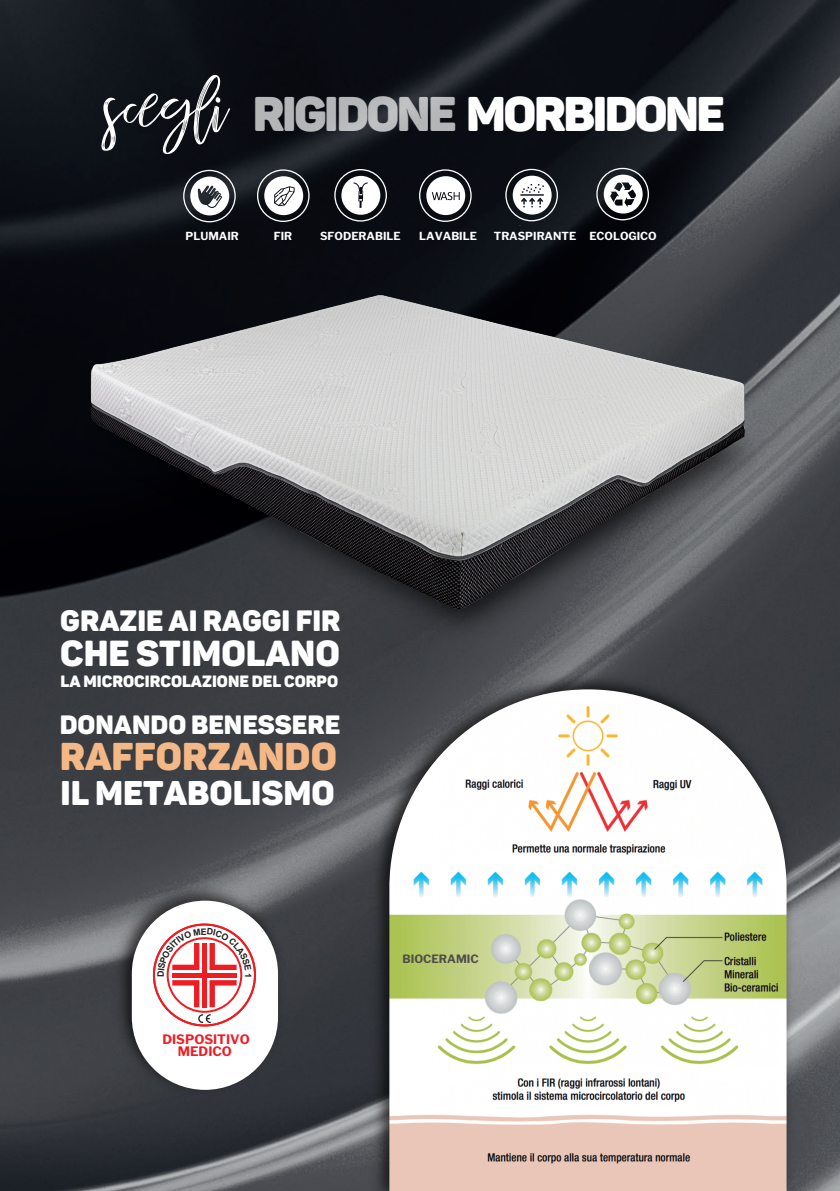
<style>
.page{position:relative;width:840px;height:1191px;background:#fff}
.page>*{position:absolute;margin:0;border:0;box-sizing:border-box;transform-origin:0 0}
.t1{font:900 48px "Panton Demo";letter-spacing:-.055em;color:#fff}
.t2{font:900 38.2px "Panton Demo";color:#f4b886}
.t3{font:900 35.6px "Panton Demo";color:#fff}
.t4{font:900 33.8px "Panton Demo";color:#fff}
.t5{font:900 29px "Panton Demo";color:#fff}
.t6{font:900 26.2px "Panton Demo";color:#fff}
.t7{font:900 16.2px "Panton Demo";color:#fff}
.t8{font:700 13px/11.8px "Libre Franklin";color:#ee1d23;text-align:center}
.t9{font:700 11.4px "Libre Franklin";color:#504c4b}
.t10{font:700 11px "Libre Franklin";color:#fff}
.s1{font-family:"mellonydrybrush";font-weight:400;font-size:60px}
.s2{color:rgb(255 255 255/.7)}
</style>
<div class="page">
<img style="left:0;top:0;width:839px;height:1191px">
<img style="left:32px;top:131px;width:794px;height:530px">
<img style="left:366px;top:665px;width:431px;height:526px">
<img style="left:389px;top:689px;width:397px;height:502px">
<img style="left:109px;top:877px;width:180px;height:224px">
<div style="left:132px;top:900px;width:146px;height:189px;background:#fff;border-radius:73px"></div>
<svg style="left:154px;top:924px;width:101px;height:101px"></svg>
<div style="left:153px;top:923px;width:103px;height:103px;border:2px solid #ee1d23;border-radius:50%"></div>
<svg style="left:198px;top:1014px;width:12px;height:9px"></svg>
<svg style="left:183px;top:170px;width:53px;height:52px"></svg>
<svg style="left:257px;top:169px;width:52px;height:53px"></svg>
<svg style="left:334px;top:169px;width:52px;height:53px"></svg>
<svg style="left:419px;top:169px;width:52px;height:53px"></svg>
<svg style="left:505px;top:169px;width:52px;height:52px"></svg>
<svg style="left:596px;top:168px;width:52px;height:52px"></svg>
<svg style="left:157px;top:928px;width:94px;height:79px"></svg>
<h1 class="t1" style="left:104px;top:83px;width:622px"><span class="s1">scegli</span> <span class="s2">RIGIDONE</span> MORBIDONE</h1>
<p class="t10" style="left:185px;top:229px;width:55px">PLUMAIR</p>
<p class="t10" style="left:274px;top:229px;width:20px">FIR</p>
<p class="t10" style="left:320px;top:230px;width:82px">SFODERABILE</p>
<p class="t10" style="left:419px;top:230px;width:59px">LAVABILE</p>
<p class="t10" style="left:493px;top:230px;width:164px">TRASPIRANTE ECOLOGICO</p>
<h3 class="t5" style="left:60px;top:601px;width:282px">GRAZIE AI RAGGI FIR</h3>
<h3 class="t3" style="left:60px;top:630px;width:281px">CHE STIMOLANO</h3>
<h3 class="t7" style="left:61px;top:670px;width:279px">LA MICROCIRCOLAZIONE DEL CORPO</h3>
<h3 class="t6" style="left:60px;top:707px;width:282px">DONANDO BENESSERE</h3>
<h2 class="t2" style="left:60px;top:732px;width:278px">RAFFORZANDO</h2>
<h3 class="t4" style="left:60px;top:771px;width:275px">IL METABOLISMO</h3>
<p class="t8" style="left:162px;top:1033px;width:89px">DISPOSITIVO<br>MEDICO</p>
<p class="t9" style="left:402px;top:952px;width:78px">BIOCERAMIC</p>
</div>
